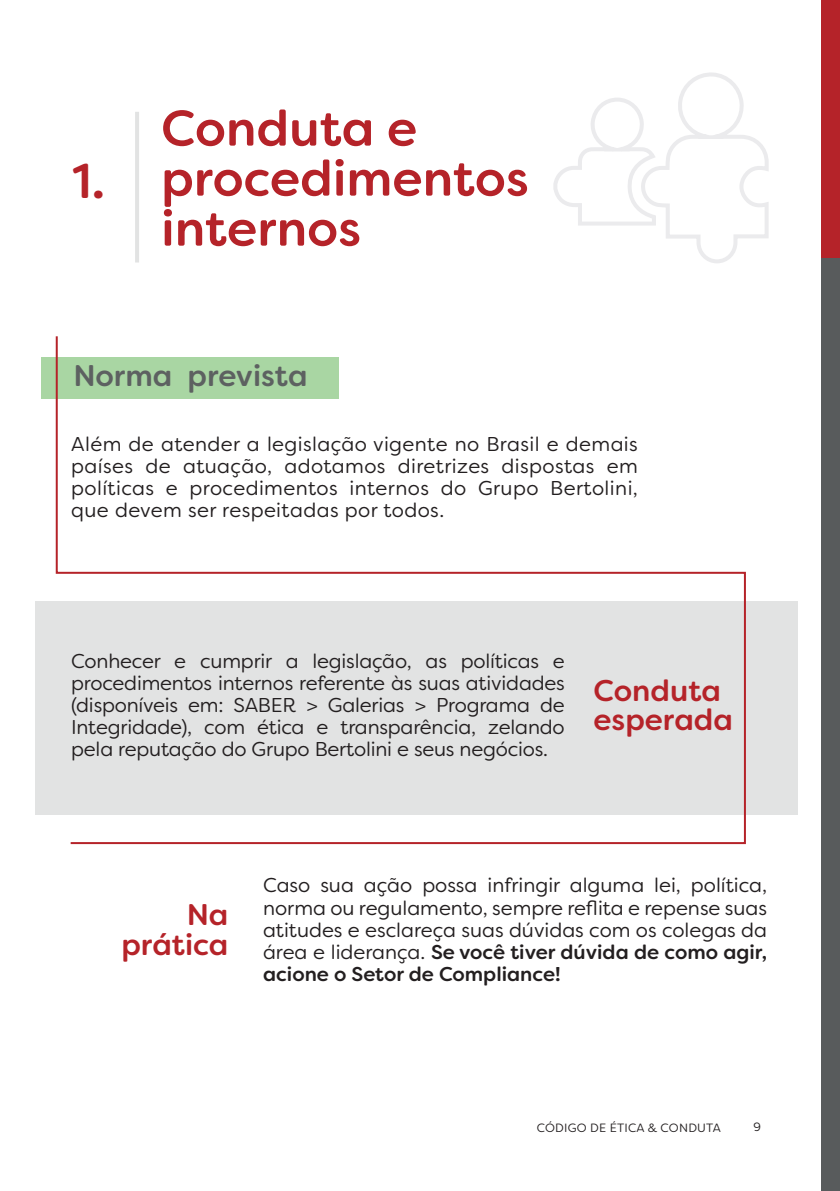
<style>
.page{position:relative;width:840px;height:1191px;background:#fff}
.page>*{position:absolute;margin:0;border:0;box-sizing:border-box;transform-origin:0 0}
.t1{font:500 50px/50px "Filson Soft";color:#b52329}
.t2{font:500 49.2px "Filson Soft";color:#b52329}
.t3{font:500 29.8px/29.8px "Filson Soft";color:#b52329}
.t4{font:500 29.8px "Filson Soft";color:#5d6161}
.t5{font:20px/22px "Filson Soft";color:#231f20;text-align:justify}
.t6{font:12px "Filson Soft";letter-spacing:.02em;color:#231f20}
.s1{font-weight:500}
</style>
<div class="page">
<svg style="left:553px;top:72px;width:216px;height:191px"></svg>
<div style="left:821px;top:0;width:18px;height:257px;background:#b52329"></div>
<div style="left:821px;top:258px;width:18px;height:933px;background:#585b5c"></div>
<hr style="left:135px;top:112px;width:4px;height:150px;background:#e2e3e3">
<div style="left:35px;top:601px;width:762px;height:214px;background:#e2e3e3"></div>
<div style="left:42px;top:358px;width:297px;height:41px;background:#a9d6a3"></div>
<svg style="left:55px;top:336px;width:691px;height:509px"></svg>
<p class="t2" style="left:72px;top:149px;width:34px">1.</p>
<p class="t1" style="left:161px;top:103px;width:369px">Conduta e procedimentos internos</p>
<p class="t4" style="left:73px;top:356px;width:235px">Norma prevista</p>
<p class="t5" style="left:71px;top:433px;width:568px">Além de atender a legislação vigente no Brasil e demais países de atuação, adotamos diretrizes dispostas em políticas e procedimentos internos do Grupo Bertolini, que devem ser respeitadas por todos.</p>
<p class="t5" style="left:71px;top:649px;width:494px">Conhecer e cumprir a legislação, as políticas e procedimentos internos referente às suas atividades (disponíveis em: SABER &gt; Galerias &gt; Programa de Integridade), com ética e transparência, zelando pela reputação do Grupo Bertolini e seus negócios.</p>
<p class="t3" style="left:593px;top:675px;width:141px">Conduta esperada</p>
<p class="t3" style="left:187px;top:900px;width:43px">Na</p>
<p class="t3" style="left:121px;top:930px;width:108px">prática</p>
<p class="t5" style="left:263px;top:874px;width:505px">Caso sua ação possa infringir alguma lei, política, norma ou regulamento, sempre reflita e repense suas atitudes e esclareça suas dúvidas com os colegas da área e liderança. <span class="s1">Se você tiver dúvida de como agir, acione o Setor de Compliance!</span></p>
<p class="t6" style="left:536px;top:1120px;width:185px">CÓDIGO DE ÉTICA &amp; CONDUTA</p>
<p class="t6" style="left:753px;top:1118px;width:9px">9</p>
</div>
